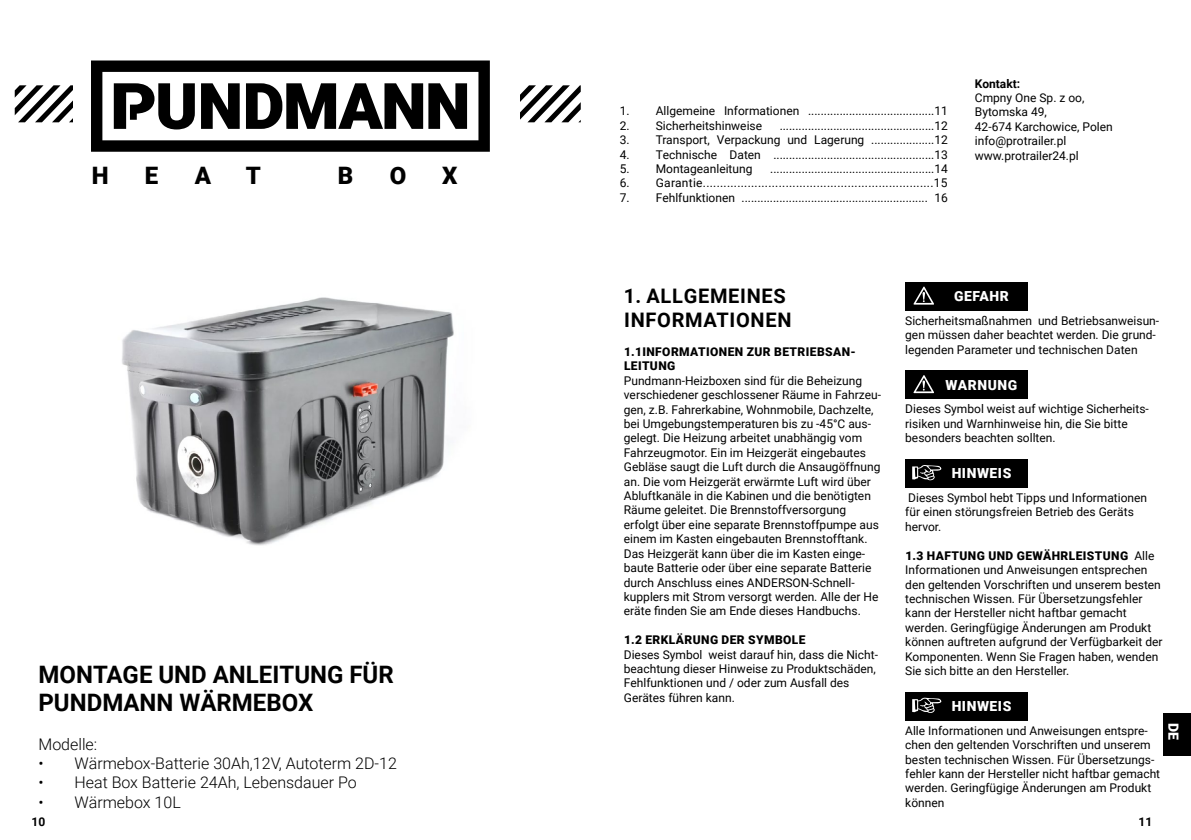
<style>
.page{position:relative;width:1191px;height:840px;background:#fff}
.page>*{position:absolute;margin:0;border:0;box-sizing:border-box;transform-origin:0 0}
.t1{font:700 24px/28.8px "Roboto";color:#000}
.t2{font:900 24px "Roboto";color:#000}
.t3{font:700 20px/24px "Roboto";letter-spacing:.035em;color:#000}
.t4{font:300 16px "Roboto";color:#000}
.t5{font:900 14px "Roboto";color:#fff}
.t6{font:900 13.8px "Roboto";letter-spacing:.04em;color:#fff}
.t7{font:12px/14.4px "Roboto";color:#000}
.t8{font:12px "Roboto";letter-spacing:.025em;color:#000}
.t9{font:900 12px/14.4px "Roboto";letter-spacing:.035em;color:#000}
.t10{font:700 12px "Roboto";color:#000}
.s1{font-weight:900}
</style>
<div class="page">
<div style="left:1162px;top:712px;width:29px;height:43px;background:#000"></div>
<svg style="left:15px;top:60px;width:566px;height:92px"></svg>
<img style="left:122px;top:297px;width:332px;height:249px">
<div style="left:905px;top:282px;width:123px;height:28px;background:#000"></div>
<svg style="left:913px;top:286px;width:21px;height:18px"></svg>
<div style="left:905px;top:370px;width:123px;height:29px;background:#000"></div>
<svg style="left:913px;top:375px;width:21px;height:18px"></svg>
<div style="left:905px;top:459px;width:123px;height:28px;background:#000"></div>
<svg style="left:912px;top:465px;width:29px;height:15px"></svg>
<div style="left:905px;top:691px;width:123px;height:28px;background:#000"></div>
<svg style="left:912px;top:697px;width:29px;height:15px"></svg>
<h1 class="t2" style="left:92px;top:158px;width:18px">H</h1>
<h1 class="t2" style="left:145px;top:158px;width:15px">E</h1>
<h1 class="t2" style="left:195px;top:158px;width:18px">A</h1>
<h1 class="t2" style="left:246px;top:158px;width:17px">T</h1>
<h1 class="t2" style="left:338px;top:158px;width:17px">B</h1>
<h1 class="t2" style="left:390px;top:158px;width:18px">O</h1>
<h1 class="t2" style="left:442px;top:158px;width:17px">X</h1>
<h1 class="t1" style="left:38px;top:658px;width:357px">MONTAGE UND ANLEITUNG FÜR<br>PUNDMANN WÄRMEBOX</h1>
<h3 class="t4" style="left:38px;top:732px;width:60px">Modelle:</h3>
<h3 class="t4" style="left:38px;top:751px;width:360px">• Wärmebox-Batterie 30Ah,12V, Autoterm 2D-12</h3>
<h3 class="t4" style="left:38px;top:771px;width:320px">• Heat Box Batterie 24Ah, Lebensdauer Po</h3>
<h3 class="t4" style="left:38px;top:790px;width:144px">• Wärmebox 10L</h3>
<p class="t7" style="left:620px;top:103px;width:330px">1. Allgemeine Informationen ........................................11</p>
<p class="t7" style="left:620px;top:118px;width:144px">2. Sicherheitshinweise</p>
<p class="t7" style="left:779px;top:118px;width:170px">.................................................12</p>
<p class="t7" style="left:620px;top:132px;width:330px">3. Transport, Verpackung und Lagerung ....................12</p>
<p class="t7" style="left:620px;top:146px;width:330px">4. Technische Daten ...................................................13</p>
<p class="t7" style="left:620px;top:161px;width:134px">5. Montageanleitung</p>
<p class="t7" style="left:770px;top:161px;width:179px">....................................................14</p>
<p class="t8" style="left:620px;top:175px;width:329px">6. Garantie...................................................................15</p>
<p class="t7" style="left:620px;top:190px;width:330px">7. Fehlfunktionen ........................................................... 16</p>
<p class="t10" style="left:975px;top:75px;width:47px">Kontakt:</p>
<p class="t7" style="left:975px;top:90px;width:139px">Cmpny One Sp. z oo,<br>Bytomska 49,<br>42-674 Karchowice, Polen info@protrailer.pl www.protrailer24.pl</p>
<h2 class="t3" style="left:624px;top:283px;width:169px">1. ALLGEMEINES<br>INFORMATIONEN</h2>
<p class="t9" style="left:624px;top:344px;width:233px">1.1INFORMATIONEN ZUR BETRIEBSAN-<br>LEITUNG</p>
<p class="t7" style="left:624px;top:372px;width:259px">Pundmann-Heizboxen sind für die Beheizung verschiedener geschlossener Räume in Fahrzeu&shy;gen, z.B. Fahrerkabine, Wohnmobile, Dachzelte, bei Umgebungstemperaturen bis zu -45°C aus&shy;gelegt. Die Heizung arbeitet unabhängig vom Fahrzeugmotor. Ein im Heizgerät eingebautes Gebläse saugt die Luft durch die Ansaugöffnung an. Die vom Heizgerät erwärmte Luft wird über Abluftkanäle in die Kabinen und die benötigten Räume geleitet. Die Brennstoffversorgung erfolgt über eine separate Brennstoffpumpe aus einem im Kasten eingebauten Brennstofftank.<br>Das Heizgerät kann über die im Kasten einge&shy;baute Batterie oder über eine separate Batterie durch Anschluss eines ANDERSON-Schnell&shy;kupplers mit Strom versorgt werden. Alle der He eräte finden Sie am Ende dieses Handbuchs.</p>
<p class="t9" style="left:624px;top:632px;width:183px">1.2 ERKLÄRUNG DER SYMBOLE</p>
<p class="t7" style="left:624px;top:646px;width:256px">Dieses Symbol weist darauf hin, dass die Nicht&shy;beachtung dieser Hinweise zu Produktschäden, Fehlfunktionen und / oder zum Ausfall des Gerätes führen kann.</p>
<p class="t6" style="left:954px;top:286px;width:56px">GEFAHR</p>
<p class="t7" style="left:905px;top:313px;width:255px">Sicherheitsmaßnahmen und Betriebsanweisun&shy;gen müssen daher beachtet werden. Die grund&shy;legenden Parameter und technischen Daten</p>
<p class="t6" style="left:945px;top:375px;width:73px">WARNUNG</p>
<p class="t7" style="left:905px;top:401px;width:245px">Dieses Symbol weist auf wichtige Sicherheits&shy;risiken und Warnhinweise hin, die Sie bitte besonders beachten sollten.</p>
<p class="t6" style="left:951px;top:463px;width:61px">HINWEIS</p>
<p class="t7" style="left:905px;top:490px;width:243px">Dieses Symbol hebt Tipps und Informationen für einen störungsfreien Betrieb des Geräts hervor.</p>
<p class="t7" style="left:905px;top:547px;width:259px"><span class="s1">1.3 HAFTUNG UND GEWÄHRLEISTUNG</span> Alle Informationen und Anweisungen entsprechen den geltenden Vorschriften und unserem besten technischen Wissen. Für Übersetzungsfehler kann der Hersteller nicht haftbar gemacht werden. Geringfügige Änderungen am Produkt können auftreten aufgrund der Verfügbarkeit der Komponenten. Wenn Sie Fragen haben, wenden Sie sich bitte an den Hersteller.</p>
<p class="t6" style="left:951px;top:696px;width:61px">HINWEIS</p>
<p class="t7" style="left:905px;top:722px;width:256px">Alle Informationen und Anweisungen entspre&shy;chen den geltenden Vorschriften und unserem besten technischen Wissen. Für Übersetzungs&shy;fehler kann der Hersteller nicht haftbar gemacht werden. Geringfügige Änderungen am Produkt können</p>
<p class="t5" style="left:1183px;top:722px;width:18px;rotate:90deg">DE</p>
<p class="t10" style="left:31px;top:812px;width:15px">10</p>
<p class="t10" style="left:1138px;top:812px;width:15px">11</p>
</div>
